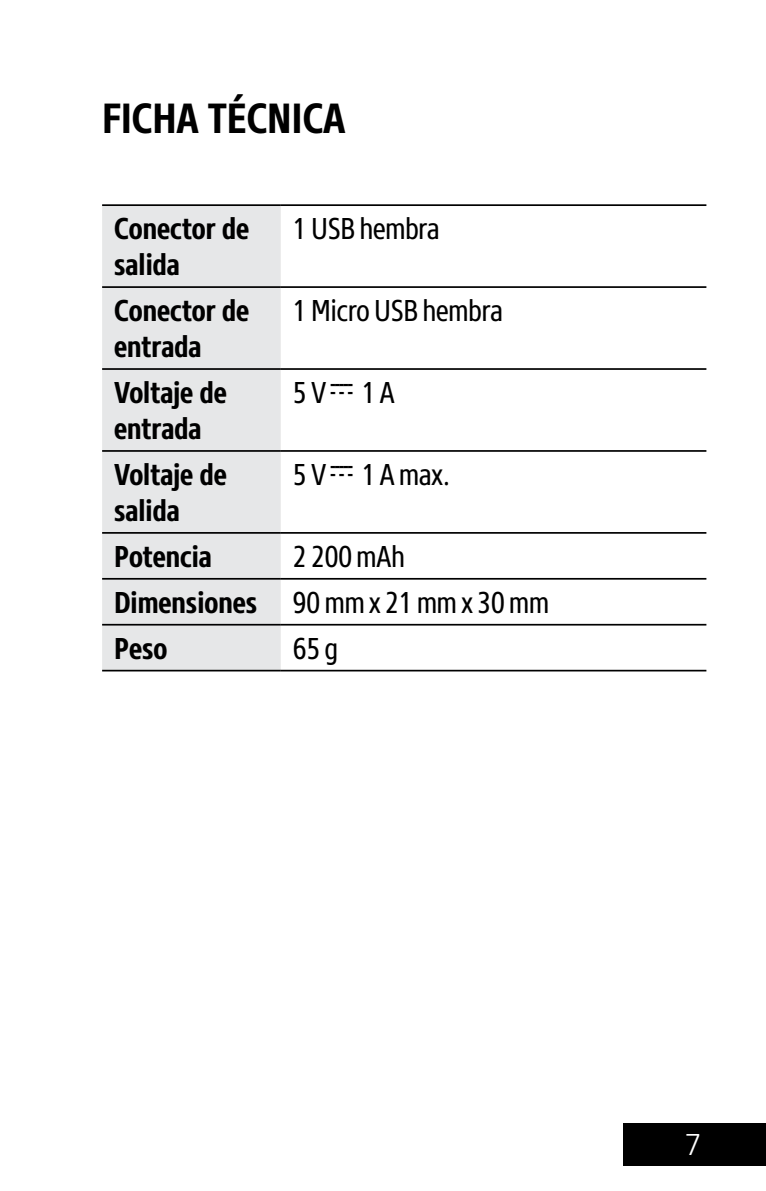
<style>
.page{position:relative;width:766px;height:1191px;background:#fff}
.page>*{position:absolute;margin:0;border:0;box-sizing:border-box;transform-origin:0 0}
.t1{font:700 42px "Core Sans N67 Cn";color:#000}
.t2{font:30px/45.9px "Core Sans N47 Cn";color:#000}
.t3{font:700 30px/36px "Core Sans N67 Cn";color:#000}
.t4{font:300 30px "Core Sans N35";color:#fff}
.s1{font-family:"Core Sans N67 Cn";font-weight:700}
</style>
<div class="page">
<div style="left:622px;top:1123px;width:143px;height:42px;background:#000"></div>
<div style="left:102px;top:206px;width:179px;height:464px;background:#e6e7e8"></div>
<svg style="left:281px;top:577px;width:425px;height:93px"></svg>
<hr style="left:102px;top:204px;width:179px;height:2px;background:#000">
<hr style="left:281px;top:204px;width:425px;height:2px;background:#000">
<hr style="left:102px;top:286px;width:179px;height:2px;background:#000">
<hr style="left:281px;top:286px;width:425px;height:2px;background:#000">
<hr style="left:102px;top:368px;width:179px;height:2px;background:#000">
<hr style="left:281px;top:368px;width:425px;height:2px;background:#000">
<hr style="left:102px;top:450px;width:179px;height:2px;background:#000">
<hr style="left:281px;top:450px;width:425px;height:2px;background:#000">
<hr style="left:102px;top:532px;width:179px;height:2px;background:#000">
<hr style="left:281px;top:532px;width:425px;height:2px;background:#000">
<hr style="left:102px;top:578px;width:179px;height:1px;background:#000">
<hr style="left:281px;top:578px;width:425px;height:1px;background:#000">
<hr style="left:102px;top:624px;width:179px;height:1px;background:#000">
<hr style="left:281px;top:624px;width:425px;height:1px;background:#000">
<hr style="left:102px;top:670px;width:179px;height:1px;background:#000">
<hr style="left:281px;top:670px;width:425px;height:1px;background:#000">
<h1 class="t1" style="left:102px;top:91px;width:245px">FICHA TÉCNICA</h1>
<p class="t3" style="left:114px;top:211px;width:137px">Conector de salida</p>
<p class="t2" style="left:293px;top:205px;width:148px">1 USB hembra</p>
<p class="t3" style="left:114px;top:293px;width:137px">Conector de entrada</p>
<p class="t2" style="left:293px;top:287px;width:211px">1 Micro USB hembra</p>
<p class="t3" style="left:114px;top:374px;width:114px">Voltaje de entrada</p>
<p class="t2" style="left:293px;top:369px;width:103px">5 V –––––––– 1 A</p>
<p class="t3" style="left:114px;top:456px;width:114px">Voltaje de salida</p>
<p class="t2" style="left:293px;top:451px;width:158px">5 V –––––––– 1 A max.</p>
<p class="t3" style="left:114px;top:538px;width:99px">Potencia</p>
<p class="t2" style="left:114px;top:533px;width:436px;text-indent:179px">2 200 mAh<br><span class="s1">Dimensiones</span> 90 mm x 21 mm x 30 mm</p>
<p class="t3" style="left:114px;top:630px;width:55px">Peso</p>
<p class="t2" style="left:293px;top:625px;width:47px">65 g</p>
<p class="t4" style="left:684px;top:1125px;width:19px">7</p>
</div>
